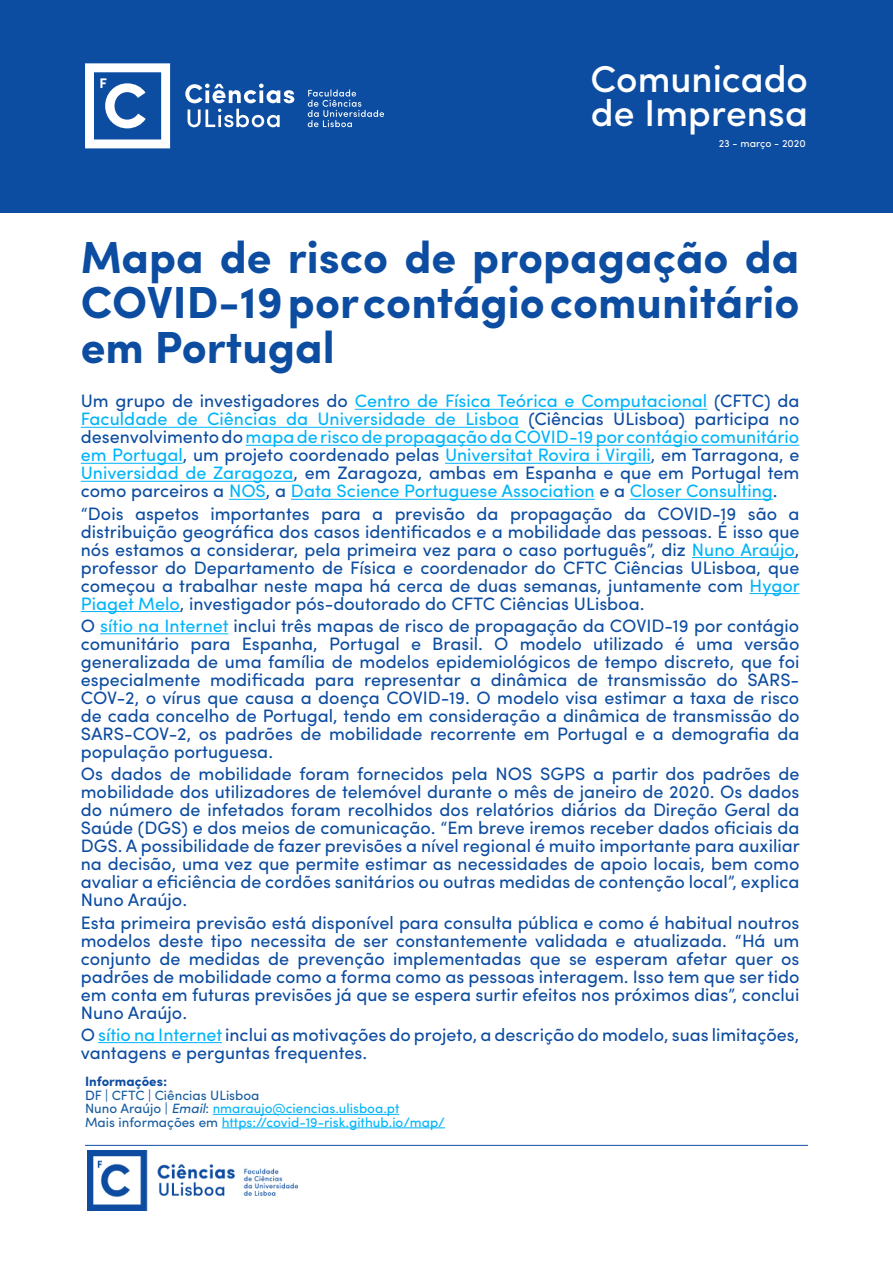
<style>
.page{position:relative;width:893px;height:1263px;background:#fff}
.page>*{position:absolute;margin:0;border:0;box-sizing:border-box;transform-origin:0 0}
.t1{font:700 45px/45px "Sofia Pro";color:#0d4da1;text-align:justify}
.t2{font:500 37.5px "Sofia Pro";color:#fff}
.t3{font:18px/18px "Sofia Pro";color:#0d4da1;text-align:justify}
.t4{font:18px/18px "Sofia Pro";color:#00b4fa;text-align:justify}
.t5{font:13.5px/13.5px "Sofia Pro";color:#175d9e}
.t6{font:13.5px "Sofia Pro";color:#00b4fa}
.t7{font:700 13.5px "Sofia Pro";color:#0d4da1}
.t8{font:10.5px "Sofia Pro";color:#fff}
.s1{color:#0d4da1}
.s2{color:#00b4fa}
.s3{font-style:italic}
.s4{color:#175d9e}
</style>
<div class="page">
<hr style="left:355px;top:409px;width:352px;height:1px;background:#00b4fa">
<hr style="left:81px;top:427px;width:438px;height:1px;background:#00b4fa">
<hr style="left:245px;top:445px;width:554px;height:1px;background:#00b4fa">
<hr style="left:81px;top:463px;width:102px;height:1px;background:#00b4fa">
<hr style="left:445px;top:463px;width:206px;height:1px;background:#00b4fa">
<hr style="left:81px;top:481px;width:212px;height:1px;background:#00b4fa">
<hr style="left:229px;top:499px;width:37px;height:1px;background:#00b4fa">
<hr style="left:291px;top:499px;width:304px;height:1px;background:#00b4fa">
<hr style="left:630px;top:499px;width:143px;height:1px;background:#00b4fa">
<hr style="left:692px;top:557px;width:103px;height:1px;background:#00b4fa">
<hr style="left:750px;top:593px;width:49px;height:1px;background:#00b4fa">
<hr style="left:81px;top:611px;width:99px;height:1px;background:#00b4fa">
<hr style="left:100px;top:633px;width:128px;height:1px;background:#00b4fa">
<hr style="left:98px;top:1042px;width:124px;height:1px;background:#00b4fa">
<div style="left:0;top:0;width:893px;height:212px;background:#0d4da1"></div>
<svg style="left:308px;top:90px;width:76px;height:37px"></svg>
<svg style="left:188px;top:109px;width:92px;height:18px"></svg>
<svg style="left:185px;top:84px;width:109px;height:19px"></svg>
<svg style="left:85px;top:63px;width:85px;height:85px"></svg>
<hr style="left:85px;top:1145px;width:723px;height:1px;background:#0d4da1">
<hr style="left:213px;top:1114px;width:186px;height:1px;background:#00b4fa">
<hr style="left:222px;top:1127px;width:223px;height:1px;background:#00b4fa">
<img style="left:87px;top:1150px;width:211px;height:60px">
<p class="t2" style="left:591px;top:51px;width:219px">Comunicado</p>
<p class="t2" style="left:591px;top:85px;width:219px">de Imprensa</p>
<p class="t8" style="left:719px;top:136px;width:89px">23 - março - 2020</p>
<p class="t1" style="left:81px;top:232px;width:720px">Mapa de risco de propagação da COVID-19 por contágio comunitário em Portugal</p>
<p class="t4" style="left:81px;top:391px;width:720px"><span class="s1">Um grupo de investigadores do</span> Centro de Física Teórica e Computacional <span class="s1">(CFTC) da </span>Faculdade de Ciências da Universidade de Lisboa <span class="s1">(Ciências ULisboa) participa no desenvolvimento do</span> mapa de risco de propagação da COVID-19 por contágio comunitário em Portugal<span class="s1">, um projeto coordenado pelas</span> Universitat Rovira i Virgili<span class="s1">, em Tarragona, e </span>Universidad de Zaragoza<span class="s1">, em Zaragoza, ambas em Espanha e que em Portugal tem como parceiros a</span> NOS<span class="s1">, a</span> Data Science Portuguese Association <span class="s1">e a</span> Closer Consulting<span class="s1">.</span></p>
<p class="t3" style="left:81px;top:503px;width:721px">“Dois aspetos importantes para a previsão da propagação da COVID-19 são a distribuição geográfica dos casos identificados e a mobilidade das pessoas. É isso que nós estamos a considerar, pela primeira vez para o caso português”, diz <span class="s2">Nuno Araújo</span>, professor do Departamento de Física e coordenador do CFTC Ciências ULisboa, que começou a trabalhar neste mapa há cerca de duas semanas, juntamente com <span class="s2">Hygor Piaget Melo</span>, investigador pós-doutorado do CFTC Ciências ULisboa.</p>
<p class="t3" style="left:81px;top:615px;width:720px">O <span class="s2">sítio na Internet</span> inclui três mapas de risco de propagação da COVID-19 por contágio comunitário para Espanha, Portugal e Brasil. O modelo utilizado é uma versão generalizada de uma família de modelos epidemiológicos de tempo discreto, que foi especialmente modificada para representar a dinâmica de transmissão do SARS-COV-2, o vírus que causa a doença COVID-19. O modelo visa estimar a taxa de risco de cada concelho de Portugal, tendo em consideração a dinâmica de transmissão do SARS-COV-2, os padrões de mobilidade recorrente em Portugal e a demografia da população portuguesa.</p>
<p class="t3" style="left:81px;top:764px;width:721px">Os dados de mobilidade foram fornecidos pela NOS SGPS a partir dos padrões de mobilidade dos utilizadores de telemóvel durante o mês de janeiro de 2020. Os dados do número de infetados foram recolhidos dos relatórios diários da Direção Geral da Saúde (DGS) e dos meios de comunicação. “Em breve iremos receber dados oficiais da DGS. A possibilidade de fazer previsões a nível regional é muito importante para auxiliar na decisão, uma vez que permite estimar as necessidades de apoio locais, bem como avaliar a eficiência de cordões sanitários ou outras medidas de contenção local”, explica Nuno Araújo.</p>
<p class="t3" style="left:81px;top:912px;width:720px">Esta primeira previsão está disponível para consulta pública e como é habitual noutros modelos deste tipo necessita de ser constantemente validada e atualizada. “Há um conjunto de medidas de prevenção implementadas que se esperam afetar quer os padrões de mobilidade como a forma como as pessoas interagem. Isso tem que ser tido em conta em futuras previsões já que se espera surtir efeitos nos próximos dias”, conclui Nuno Araújo.</p>
<p class="t3" style="left:81px;top:1024px;width:720px">O <span class="s2">sítio na Internet</span> inclui as motivações do projeto, a descrição do modelo, suas limitações, vantagens e perguntas frequentes.</p>
<p class="t7" style="left:85px;top:1071px;width:84px">Informações:</p>
<p class="t5" style="left:85px;top:1087px;width:316px"><span class="s1">D</span>F | CFTC | Ciências ULisboa<br>Nuno Araújo | <span class="s3">Email</span>: <span class="s2">nmaraujo@ciencias.ulisboa.pt</span></p>
<p class="t6" style="left:85px;top:1112px;width:361px"><span class="s4">Mais informações em</span> https://covid-19-risk.github.io/map/</p>
</div>
